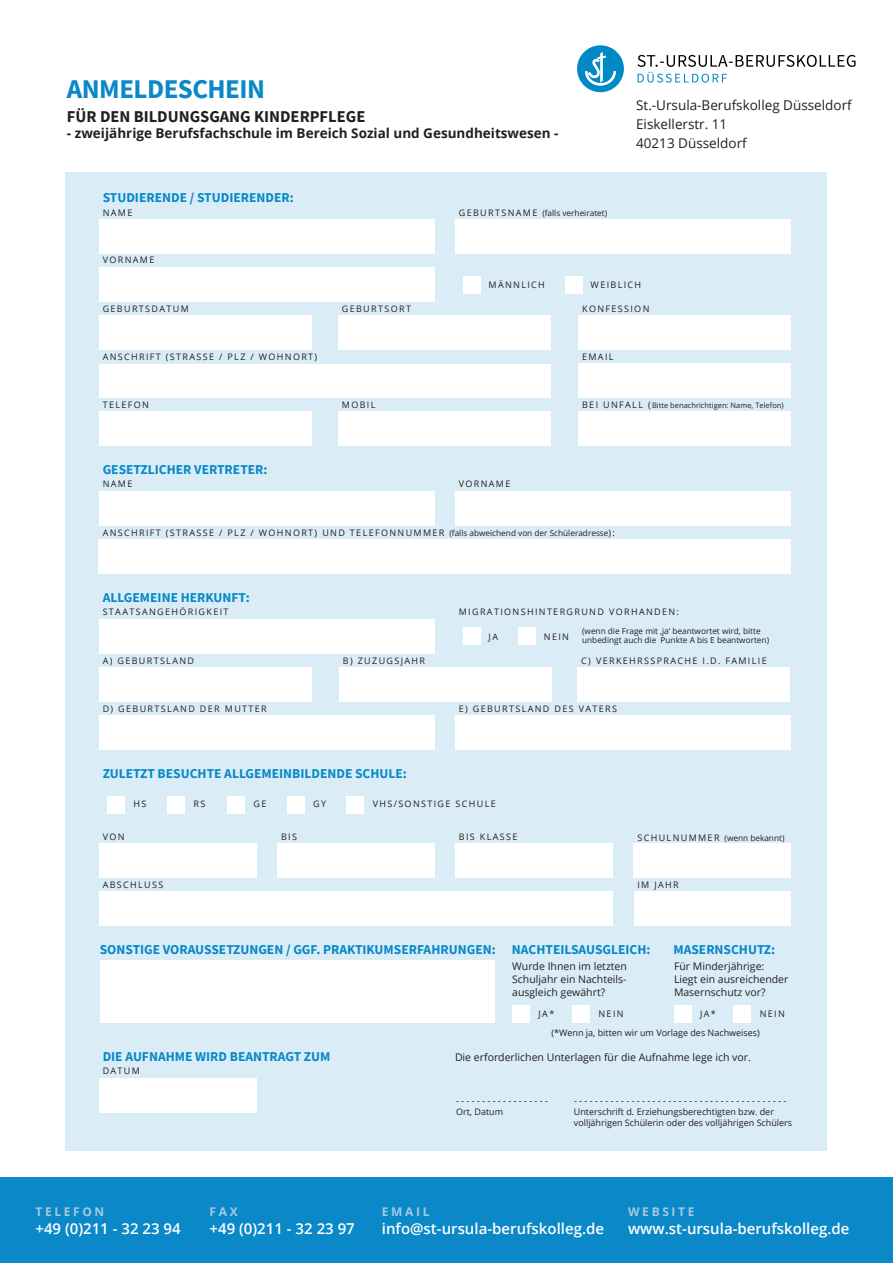
<style>
.page{position:relative;width:893px;height:1263px;background:#fff}
.page>*{position:absolute;margin:0;border:0;box-sizing:border-box;transform-origin:0 0}
.t1{font:700 27px "Source Sans Pro";letter-spacing:-.02em;color:#0a88c7}
.t2{font:700 16.5px "Source Sans Pro";color:#231f20}
.t3{font:600 15px "Open Sans";color:#fff}
.t4{font:700 13.5px "Source Sans Pro";color:#0a88c7}
.t5{font:13.5px "Open Sans";color:#231f20}
.t6{font:700 13.5px "Open Sans";color:#231f20}
.t7{font:700 12px "Open Sans";letter-spacing:.22em;color:#a5c9e2}
.t8{font:10.5px/12.6px "Open Sans";color:#231f20;text-align:justify}
.t9{font:9px "Open Sans";letter-spacing:.15em;color:#231f20}
.t10{font:9px "Open Sans";color:#231f20}
.t11{font:8.25px/9px "Open Sans";color:#231f20}
.t12{font:7.5px "Open Sans";color:#231f20}
.s1{font-size:9px}
.s2{font-size:8.25px}
</style>
<div class="page">
<div style="left:65px;top:172px;width:762px;height:978px;background:#daedf7"></div>
<svg style="left:638px;top:55px;width:217px;height:28px"></svg>
<div style="left:577px;top:45px;width:47px;height:47px;background:#0088c7;border-radius:50%"></div>
<svg style="left:585px;top:52px;width:31px;height:35px"></svg>
<div style="left:0;top:1178px;width:893px;height:85px;background:#0a88c7"></div>
<div style="left:99px;top:219px;width:336px;height:34px;background:#fff"></div>
<div style="left:99px;top:268px;width:336px;height:34px;background:#fff"></div>
<div style="left:99px;top:316px;width:212px;height:34px;background:#fff"></div>
<div style="left:99px;top:619px;width:336px;height:34px;background:#fff"></div>
<div style="left:107px;top:796px;width:17px;height:17px;background:#fff"></div>
<div style="left:167px;top:796px;width:17px;height:17px;background:#fff"></div>
<div style="left:227px;top:796px;width:17px;height:17px;background:#fff"></div>
<div style="left:287px;top:796px;width:17px;height:17px;background:#fff"></div>
<div style="left:347px;top:796px;width:17px;height:17px;background:#fff"></div>
<div style="left:99px;top:364px;width:451px;height:33px;background:#fff"></div>
<div style="left:99px;top:843px;width:157px;height:34px;background:#fff"></div>
<div style="left:277px;top:843px;width:158px;height:34px;background:#fff"></div>
<div style="left:99px;top:491px;width:336px;height:34px;background:#fff"></div>
<div style="left:99px;top:412px;width:212px;height:34px;background:#fff"></div>
<div style="left:99px;top:891px;width:513px;height:34px;background:#fff"></div>
<div style="left:99px;top:539px;width:692px;height:34px;background:#fff"></div>
<div style="left:99px;top:1078px;width:157px;height:34px;background:#fff"></div>
<div style="left:455px;top:219px;width:336px;height:34px;background:#fff"></div>
<div style="left:463px;top:276px;width:17px;height:17px;background:#fff"></div>
<div style="left:566px;top:276px;width:17px;height:17px;background:#fff"></div>
<div style="left:578px;top:316px;width:213px;height:34px;background:#fff"></div>
<div style="left:578px;top:412px;width:213px;height:34px;background:#fff"></div>
<div style="left:578px;top:364px;width:213px;height:34px;background:#fff"></div>
<div style="left:338px;top:316px;width:213px;height:34px;background:#fff"></div>
<div style="left:338px;top:412px;width:213px;height:34px;background:#fff"></div>
<div style="left:463px;top:628px;width:17px;height:17px;background:#fff"></div>
<div style="left:519px;top:628px;width:17px;height:17px;background:#fff"></div>
<div style="left:455px;top:843px;width:157px;height:34px;background:#fff"></div>
<div style="left:634px;top:843px;width:157px;height:34px;background:#fff"></div>
<div style="left:100px;top:960px;width:394px;height:63px;background:#fff"></div>
<div style="left:455px;top:491px;width:336px;height:34px;background:#fff"></div>
<div style="left:634px;top:891px;width:157px;height:34px;background:#fff"></div>
<div style="left:99px;top:715px;width:336px;height:34px;background:#fff"></div>
<div style="left:455px;top:715px;width:336px;height:34px;background:#fff"></div>
<div style="left:99px;top:667px;width:212px;height:34px;background:#fff"></div>
<div style="left:339px;top:667px;width:213px;height:34px;background:#fff"></div>
<div style="left:577px;top:667px;width:213px;height:34px;background:#fff"></div>
<div style="left:512px;top:1006px;width:17px;height:17px;background:#fff"></div>
<div style="left:572px;top:1006px;width:17px;height:17px;background:#fff"></div>
<div style="left:674px;top:1006px;width:17px;height:17px;background:#fff"></div>
<div style="left:733px;top:1006px;width:17px;height:17px;background:#fff"></div>
<p class="t1" style="left:67px;top:71px;width:200px">ANMELDESCHEIN</p>
<p class="t2" style="left:67px;top:105px;width:300px">FÜR DEN BILDUNGSGANG KINDERPFLEGE</p>
<p class="t6" style="left:67px;top:123px;width:493px">- zweijährige Berufsfachschule im Bereich Sozial und Gesundheitswesen -</p>
<p class="t4" style="left:103px;top:188px;width:193px">STUDIERENDE / STUDIERENDER:</p>
<p class="t9" style="left:103px;top:206px;width:31px">NAME</p>
<p class="t9" style="left:103px;top:254px;width:53px">VORNAME</p>
<p class="t11" style="left:459px;top:208px;width:150px"><span class="s1">GEBURTSNAME</span> (falls verheiratet)</p>
<p class="t5" style="left:636px;top:96px;width:217px">St.-Ursula-Berufskolleg Düsseldorf</p>
<p class="t5" style="left:636px;top:115px;width:93px">Eiskellerstr. 11</p>
<p class="t5" style="left:636px;top:134px;width:112px">40213 Düsseldorf</p>
<p class="t9" style="left:103px;top:303px;width:88px">GEBURTSDATUM</p>
<p class="t9" style="left:342px;top:303px;width:71px">GEBURTSORT</p>
<p class="t9" style="left:489px;top:278px;width:58px">MÄNNLICH</p>
<p class="t9" style="left:591px;top:278px;width:52px">WEIBLICH</p>
<p class="t9" style="left:582px;top:303px;width:69px">KONFESSION</p>
<p class="t9" style="left:103px;top:351px;width:216px">ANSCHRIFT (STRASSE / PLZ / WOHNORT)</p>
<p class="t9" style="left:582px;top:351px;width:33px">EMAIL</p>
<p class="t9" style="left:103px;top:399px;width:48px">TELEFON</p>
<p class="t9" style="left:342px;top:399px;width:35px">MOBIL</p>
<p class="t12" style="left:582px;top:400px;width:203px"><span class="s1">BEI UNFALL (</span> Bitte benachrichtigen: Name, Telefon)</p>
<p class="t4" style="left:103px;top:461px;width:166px">GESETZLICHER VERTRETER:</p>
<p class="t9" style="left:103px;top:478px;width:31px">NAME</p>
<p class="t9" style="left:459px;top:478px;width:53px">VORNAME</p>
<p class="t9" style="left:103px;top:527px;width:514px">ANSCHRIFT (STRASSE / PLZ / WOHNORT) UND TELEFONNUMMER <span class="s2">(falls abweichend von der Schüleradresse</span>):</p>
<p class="t4" style="left:103px;top:588px;width:149px">ALLGEMEINE HERKUNFT:</p>
<p class="t9" style="left:103px;top:605px;width:127px">STAATSANGEHÖRIGKEIT</p>
<p class="t9" style="left:459px;top:605px;width:222px">MIGRATIONSHINTERGRUND VORHANDEN:</p>
<p class="t9" style="left:489px;top:630px;width:11px">JA</p>
<p class="t9" style="left:544px;top:630px;width:27px">NEIN</p>
<p class="t11" style="left:582px;top:626px;width:188px">(wenn die Frage mit ‚ja‘ beantwortet wird, bitte unbedingt auch die Punkte A bis E beantworten)</p>
<p class="t9" style="left:103px;top:655px;width:93px">A) GEBURTSLAND</p>
<p class="t9" style="left:343px;top:655px;width:84px">B) ZUZUGSJAHR</p>
<p class="t9" style="left:581px;top:655px;width:187px">C) VERKEHRSSPRACHE I.D. FAMILIE</p>
<p class="t9" style="left:103px;top:703px;width:166px">D) GEBURTSLAND DER MUTTER</p>
<p class="t9" style="left:459px;top:703px;width:160px">E) GEBURTSLAND DES VATERS</p>
<p class="t4" style="left:103px;top:764px;width:306px">ZULETZT BESUCHTE ALLGEMEINBILDENDE SCHULE:</p>
<p class="t9" style="left:134px;top:798px;width:14px">HS</p>
<p class="t9" style="left:193px;top:798px;width:13px">RS</p>
<p class="t9" style="left:254px;top:798px;width:14px">GE</p>
<p class="t9" style="left:313px;top:798px;width:14px">GY</p>
<p class="t9" style="left:373px;top:798px;width:125px">VHS/SONSTIGE SCHULE</p>
<p class="t9" style="left:103px;top:830px;width:23px">VON</p>
<p class="t9" style="left:281px;top:830px;width:17px">BIS</p>
<p class="t9" style="left:103px;top:878px;width:62px">ABSCHLUSS</p>
<p class="t9" style="left:459px;top:830px;width:60px">BIS KLASSE</p>
<p class="t11" style="left:637px;top:833px;width:149px"><span class="s1">SCHULNUMMER</span> (wenn bekannt)</p>
<p class="t9" style="left:637px;top:878px;width:43px">IM JAHR</p>
<p class="t4" style="left:100px;top:940px;width:398px">SONSTIGE VORAUSSETZUNGEN / GGF. PRAKTIKUMSERFAHRUNGEN:</p>
<p class="t4" style="left:512px;top:940px;width:140px">NACHTEILSAUSGLEICH:</p>
<p class="t4" style="left:673px;top:940px;width:103px">MASERNSCHUTZ:</p>
<p class="t8" style="left:512px;top:960px;width:116px">Wurde Ihnen im letzten Schuljahr ein Nachteils&shy;ausgleich gewährt?</p>
<p class="t8" style="left:674px;top:960px;width:116px;text-align:left">Für Minderjährige:<br>Liegt ein ausreichender<br>Masernschutz vor?</p>
<p class="t10" style="left:551px;top:1026px;width:210px">(*Wenn ja, bitten wir um Vorlage des Nachweises)</p>
<p class="t9" style="left:539px;top:1007px;width:17px">JA*</p>
<p class="t9" style="left:700px;top:1007px;width:17px">JA*</p>
<p class="t9" style="left:760px;top:1007px;width:27px">NEIN</p>
<p class="t9" style="left:598px;top:1007px;width:27px">NEIN</p>
<p class="t4" style="left:103px;top:1047px;width:229px">DIE AUFNAHME WIRD BEANTRAGT ZUM</p>
<p class="t9" style="left:103px;top:1064px;width:39px">DATUM</p>
<p class="t8" style="left:455px;top:1050px;width:297px">Die erforderlichen Unterlagen für die Aufnahme lege ich vor.</p>
<p class="t9" style="left:456px;top:1094px;width:93px">- - - - - - - - - - - - - - - - - -</p>
<p class="t9" style="left:574px;top:1094px;width:214px">- - - - - - - - - - - - - - - - - - - - - - - - - - - - - - - - - - - - - - - - -</p>
<p class="t10" style="left:574px;top:1106px;width:202px">Unterschrift d. Erziehungsberechtigten bzw. der</p>
<p class="t10" style="left:574px;top:1116px;width:220px">volljährigen Schülerin oder des volljährigen Schülers</p>
<p class="t10" style="left:456px;top:1106px;width:49px">Ort, Datum</p>
<p class="t7" style="left:36px;top:1203px;width:70px">TELEFON</p>
<p class="t3" style="left:36px;top:1218px;width:147px">+49 (0)211 - 32 23 94</p>
<p class="t7" style="left:210px;top:1203px;width:30px">FAX</p>
<p class="t3" style="left:210px;top:1218px;width:147px">+49 (0)211 - 32 23 97</p>
<p class="t7" style="left:382px;top:1203px;width:49px">EMAIL</p>
<p class="t3" style="left:382px;top:1218px;width:224px">info@st-ursula-berufskolleg.de</p>
<p class="t7" style="left:628px;top:1203px;width:68px">WEBSITE</p>
<p class="t3" style="left:628px;top:1218px;width:223px">www.st-ursula-berufskolleg.de</p>
</div>
